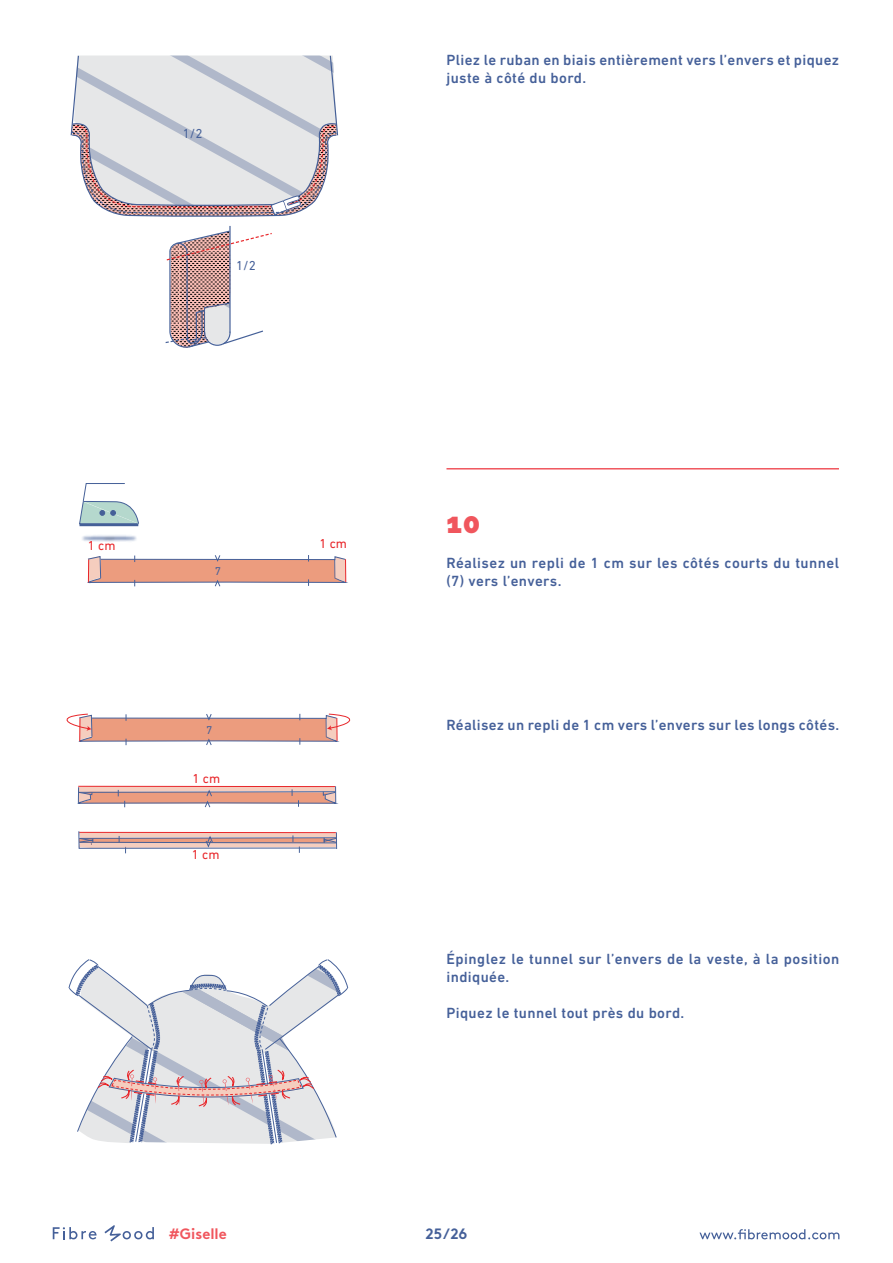
<style>
.page{position:relative;width:893px;height:1263px;background:#fff}
.page>*{position:absolute;margin:0;border:0;box-sizing:border-box;transform-origin:0 0}
.t1{font:900 28.5px "Raleway";color:#f0565d}
.t2{font:500 15px/18px "DIN Next LT Pro";letter-spacing:.025em;color:#456099}
.t3{font:700 15px "Brown";color:#f0565d}
.t4{font:700 15px "Brown";color:#456099}
.t5{font:13.2px "DIN Next LT Pro";color:#e8262a}
.t6{font:13.2px "DIN Next LT Pro";color:#466199}
.t7{font:11.55px "DIN Next LT Pro";color:#466099}
</style>
<div class="page">
<svg style="left:699px;top:1229px;width:140px;height:10px"></svg>
<hr style="left:446px;top:468px;width:393px;height:1px;background:#f0565d">
<svg style="left:84px;top:483px;width:41px;height:10px"></svg>
<img style="left:79px;top:493px;width:60px;height:49px">
<svg style="left:87px;top:555px;width:260px;height:32px"></svg>
<svg style="left:66px;top:713px;width:285px;height:141px"></svg>
<svg style="left:68px;top:959px;width:281px;height:185px"></svg>
<hr style="left:229px;top:226px;width:2px;height:107px;background:#456098">
<svg style="left:165px;top:230px;width:107px;height:118px"></svg>
<svg style="left:70px;top:55px;width:269px;height:162px;background:#dad8dc"></svg>
<svg style="left:53px;top:1227px;width:44px;height:12px"></svg>
<svg style="left:104px;top:1225px;width:50px;height:16px"></svg>
<p class="t6" style="left:183px;top:126px;width:21px">1/2</p>
<p class="t6" style="left:236px;top:258px;width:21px">1/2</p>
<p class="t2" style="left:446px;top:51px;width:394px">Pliez le ruban en biais entièrement vers l’envers et piquez juste à côté du bord.</p>
<p class="t5" style="left:88px;top:538px;width:29px">1 cm</p>
<p class="t5" style="left:319px;top:536px;width:29px">1 cm</p>
<p class="t7" style="left:215px;top:564px;width:8px">7</p>
<p class="t7" style="left:206px;top:723px;width:8px">7</p>
<p class="t5" style="left:193px;top:771px;width:29px">1 cm</p>
<p class="t5" style="left:192px;top:847px;width:29px">1 cm</p>
<h1 class="t1" style="left:446px;top:507px;width:35px">10</h1>
<p class="t2" style="left:446px;top:554px;width:394px">Réalisez un repli de 1 cm sur les côtés courts du tunnel (7) vers l’envers.</p>
<p class="t2" style="left:446px;top:716px;width:394px">Réalisez un repli de 1 cm vers l’envers sur les longs côtés.</p>
<p class="t2" style="left:446px;top:950px;width:394px">Épinglez le tunnel sur l’envers de la veste, à la position indiquée.</p>
<p class="t2" style="left:446px;top:1004px;width:239px">Piquez le tunnel tout près du bord.</p>
<p class="t3" style="left:169px;top:1222px;width:59px">#Giselle</p>
<p class="t4" style="left:426px;top:1221px;width:43px">25/26</p>
</div>
